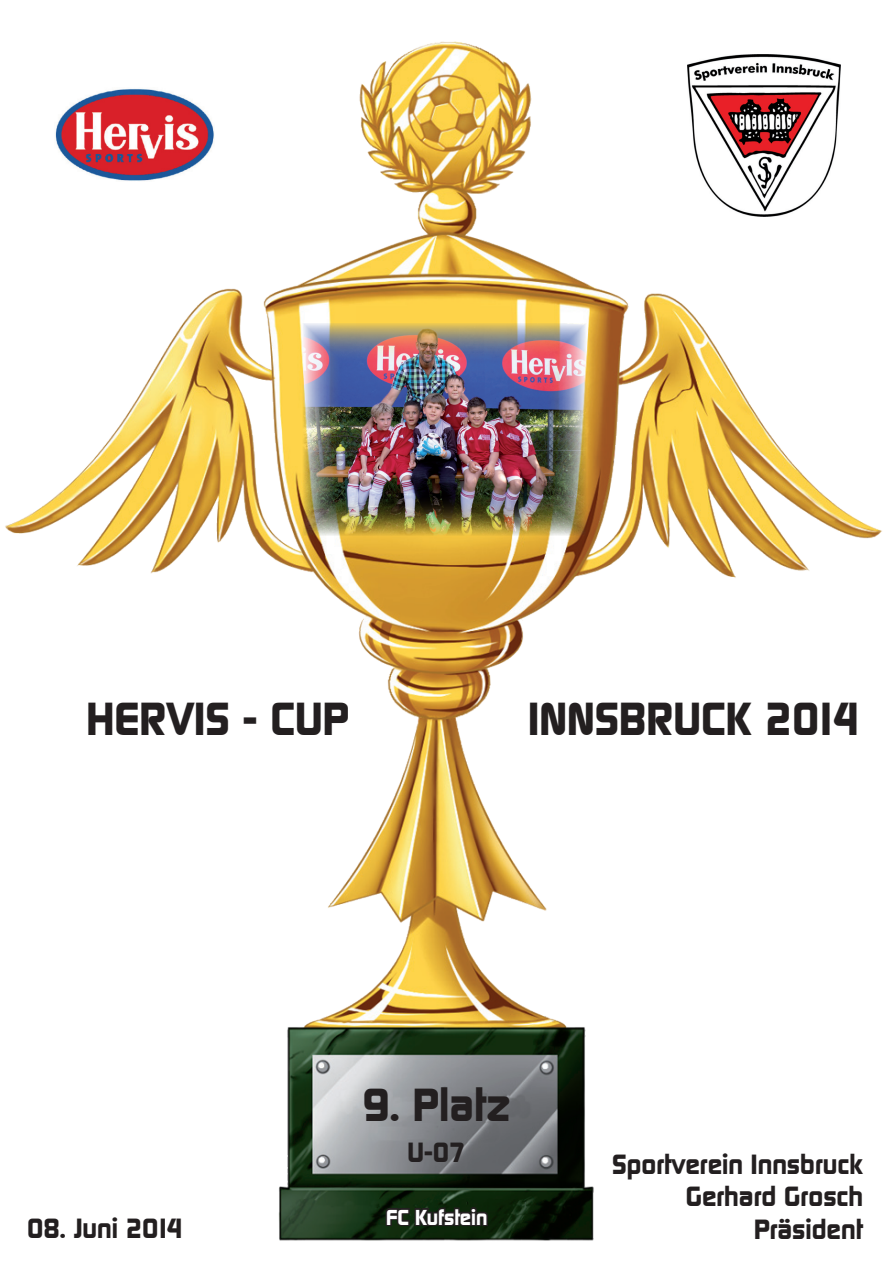
<style>
.page{position:relative;width:893px;height:1263px;background:#fff}
.page>*{position:absolute;margin:0;border:0;box-sizing:border-box;transform-origin:0 0}
.t1{font:800 45px "Randy Becker";color:#231f20}
.t2{font:800 27px/32.4px "Randy Becker";color:#231f20;text-align:right}
.t3{font:800 21px "Randy Becker";color:#fff}
</style>
<div class="page">
<img style="left:5px;top:41px;width:877px;height:1200px">
<img style="left:303px;top:323px;width:283px;height:213px">
<svg style="left:384px;top:1205px;width:106px;height:31px;background:#172314"></svg>
<img style="left:688px;top:54px;width:152px;height:163px">
<img style="left:54px;top:88px;width:160px;height:94px">
<h1 class="t1" style="left:86px;top:692px;width:264px">HERVIS - CUP</h1>
<h1 class="t1" style="left:528px;top:692px;width:333px">INNSBRUCK 2014</h1>
<p class="t2" style="left:27px;top:1212px;width:157px">08. Juni 2014</p>
<h1 class="t1" style="left:362px;top:1078px;width:150px">9. Platz</h1>
<p class="t2" style="left:407px;top:1136px;width:60px">U-07</p>
<p class="t3" style="left:386px;top:1204px;width:103px">FC Kufstein</p>
<p class="t2" style="left:612px;top:1148px;width:253px">Sportverein Innsbruck<br>Gerhard Grosch<br>Präsident</p>
</div>
